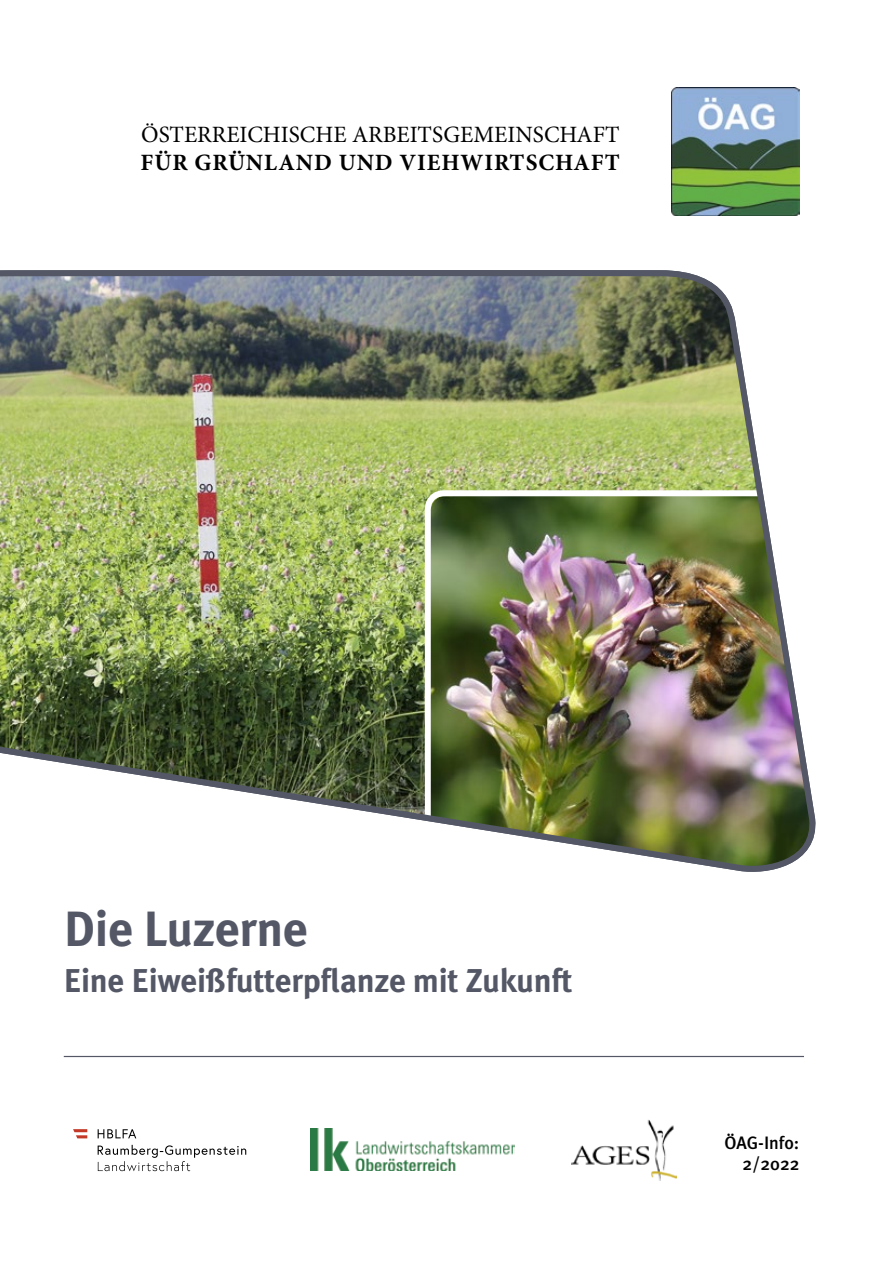
<style>
.page{position:relative;width:893px;height:1263px;background:#fff}
.page>*{position:absolute;margin:0;border:0;box-sizing:border-box;transform-origin:0 0}
.t1{font:700 49.5px "Meta Plus";letter-spacing:-.01em;color:#545866}
.t2{font:700 33px "Meta Plus";letter-spacing:-.01em;color:#545866}
.t3{font:23.4px "Minion Pro";color:#000}
.t4{font:700 23.4px "Minion Pro";letter-spacing:.04em;color:#000}
.t5{font:500 18px/21px "Meta Plus";color:#000;text-align:right}
</style>
<div class="page">
<img style="left:671px;top:87px;width:128px;height:128px">
<hr style="left:64px;top:1056px;width:740px;height:1px;background:#545866">
<img style="left:310px;top:1128px;width:204px;height:42px">
<img style="left:572px;top:1119px;width:105px;height:61px">
<svg style="left:98px;top:1145px;width:148px;height:26px"></svg>
<svg style="left:98px;top:1129px;width:38px;height:9px"></svg>
<svg style="left:73px;top:1129px;width:14px;height:9px"></svg>
<img style="left:0;top:270px;width:816px;height:602px">
<p class="t3" style="left:141px;top:119px;width:480px">ÖSTERREICHISCHE ARBEITSGEMEINSCHAFT</p>
<p class="t4" style="left:141px;top:146px;width:481px">FÜR GRÜNLAND UND VIEHWIRTSCHAFT</p>
<h1 class="t1" style="left:64px;top:900px;width:246px">Die Luzerne</h1>
<h2 class="t2" style="left:64px;top:962px;width:510px">Eine Eiweißfutterpflanze mit Zukunft</h2>
<p class="t5" style="left:724px;top:1132px;width:76px">ÖAG-Info:<br>2/2022</p>
</div>
